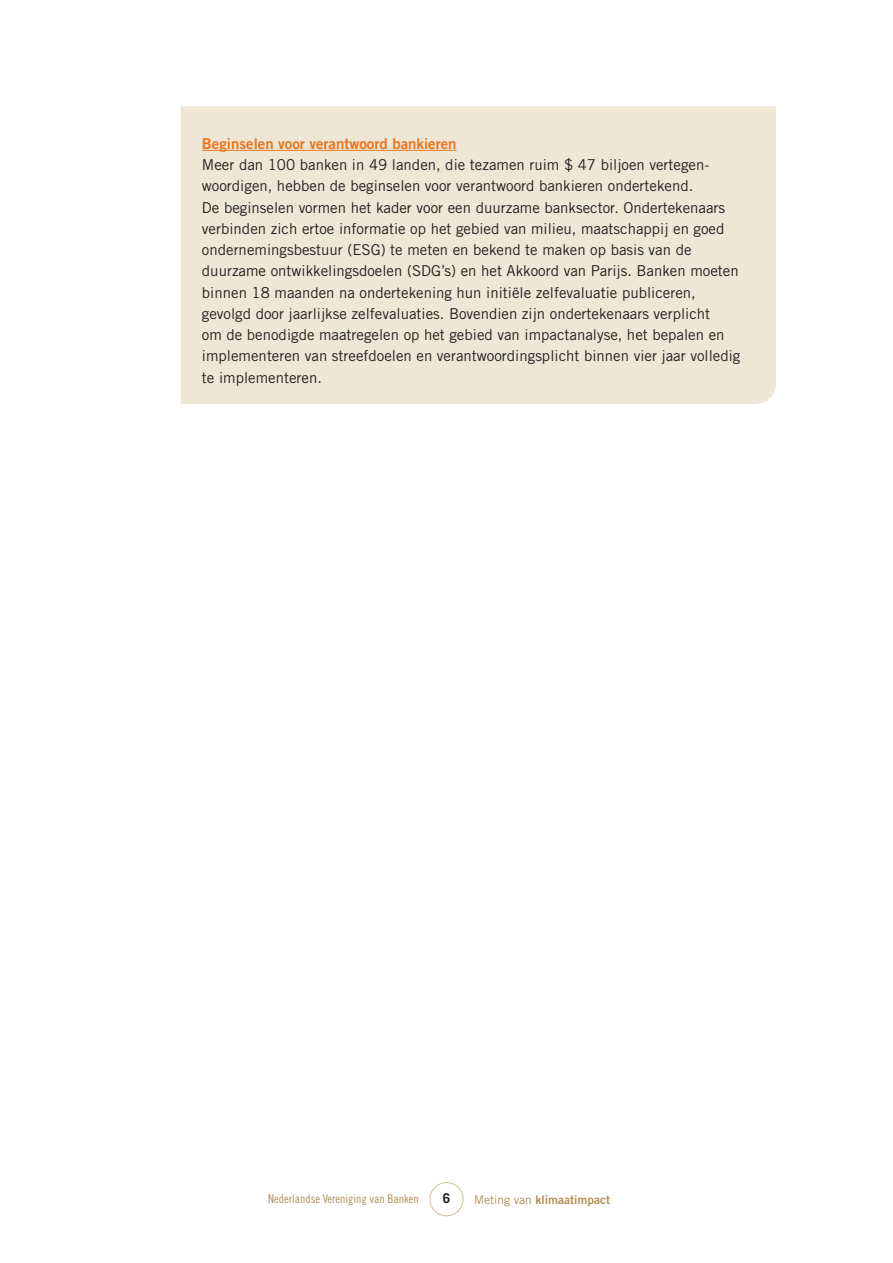
<style>
.page{position:relative;width:893px;height:1263px;background:#fff}
.page>*{position:absolute;margin:0;border:0;box-sizing:border-box;transform-origin:0 0}
.KADER_tekst{font:15px/21.3px "Trade Gothic";color:#231f20}
.KADER_kopje{font:15px "Trade Gothic Bold Two";color:#e9751e}
.t1{font:700 13.5px "Trade Gothic";color:#231f20}
.t2{font:12px "Trade Gothic Cond Eighteen";color:#b48f54}
.t3{font:12px "Trade Gothic Bold Two";color:#b48f54}
.s1{font-family:"Trade Gothic"}
</style>
<div class="page">
<div style="left:429px;top:1182px;width:34px;height:34px;border:1px solid #d8bf91;border-radius:50%"></div>
<div style="left:181px;top:106px;width:595px;height:298px;background:#eee7d6"></div>
<hr style="left:202px;top:150px;width:255px;height:1px;background:#e9751e">
<p class="KADER_kopje" style="left:202px;top:134px;width:256px">Beginselen voor verantwoord bankieren</p>
<p class="KADER_tekst" style="left:202px;top:154px;width:540px">Meer dan 100 banken in 49 landen, die tezamen ruim $ 47 biljoen vertegen&shy;woordigen, hebben de beginselen voor verantwoord bankieren ondertekend.<br>De beginselen vormen het kader voor een duurzame banksector. Ondertekenaars verbinden zich ertoe informatie op het gebied van milieu, maatschappij en goed ondernemingsbestuur (ESG) te meten en bekend te maken op basis van de duurzame ontwikkelingsdoelen (SDG’s) en het Akkoord van Parijs. Banken moeten binnen 18 maanden na ondertekening hun initiële zelfevaluatie publiceren, gevolgd door jaarlijkse zelfevaluaties. Bovendien zijn ondertekenaars verplicht<br>om de benodigde maatregelen op het gebied van impactanalyse, het bepalen en implementeren van streefdoelen en verantwoordingsplicht binnen vier jaar volledig te implementeren.</p>
<p class="t2" style="left:268px;top:1192px;width:152px">Nederlandse Vereniging van Banken</p>
<p class="t1" style="left:443px;top:1190px;width:9px">6</p>
<p class="t3" style="left:474px;top:1192px;width:137px"><span class="s1">Meting van</span> klimaatimpact</p>
</div>
